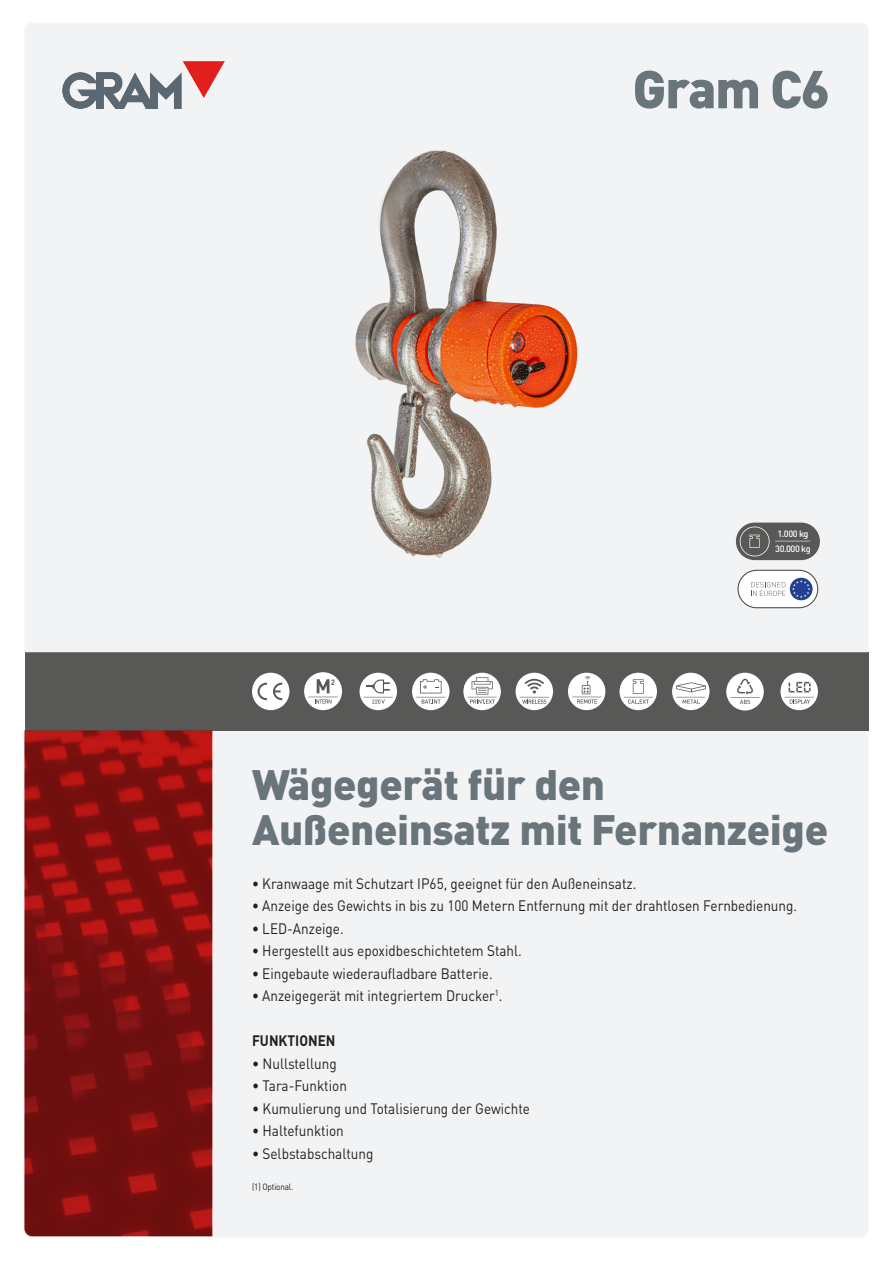
<style>
.page{position:relative;width:893px;height:1263px;background:#fff}
.page>*{position:absolute;margin:0;border:0;box-sizing:border-box;transform-origin:0 0}
.t1{font:900 52.5px "DIN Pro";letter-spacing:-.025em;color:#6a747b}
.t2{font:900 42px/45px "DIN Pro";letter-spacing:-.01em;color:#6a747b}
.Descripcion{font:15px "DIN Pro";color:#231f20;scale:.9 1}
.Descripcion-2{font:700 15px "DIN Pro";color:#231f20;scale:.9 1}
.Descripcion-3{font:500 9.15px "DIN Pro";letter-spacing:-.05em;color:#fff}
.Descripcion-4{font:9px "DIN Pro";letter-spacing:-.02em;color:#231f20;scale:.9 1}
.s1{font-weight:500}
</style>
<div class="page">
<svg style="left:212px;top:731px;width:656px;height:506px;fill:#f2f3f4"></svg>
<div style="left:25px;top:652px;width:843px;height:79px;background:#585856"></div>
<div style="left:25px;top:23px;width:843px;height:629px;background:#f2f3f4"></div>
<img style="left:62px;top:62px;width:163px;height:47px">
<div style="left:738px;top:570px;width:80px;height:38px;background:#fff;border-radius:19px"></div>
<div style="left:738px;top:570px;width:80px;height:38px;border:1px solid #3e3e3f;border-radius:19px"></div>
<div style="left:790px;top:578px;width:23px;height:22px;background:#234192;border-radius:50%"></div>
<svg style="left:792px;top:580px;width:18px;height:18px"></svg>
<svg style="left:751px;top:582px;width:34px;height:14px"></svg>
<div style="left:736px;top:523px;width:84px;height:37px;background:#585856;border-radius:19px"></div>
<hr style="left:775px;top:541px;width:35px;height:1px;background:#fff">
<svg style="left:740px;top:527px;width:30px;height:29px"></svg>
<img style="left:25px;top:731px;width:187px;height:505px">
<div style="left:360px;top:673px;width:37px;height:37px;background:#fff;border-radius:50%"></div>
<svg style="left:364px;top:679px;width:29px;height:25px"></svg>
<div style="left:252px;top:673px;width:37px;height:37px;background:#fff;border-radius:50%"></div>
<svg style="left:258px;top:683px;width:9px;height:17px"></svg>
<svg style="left:273px;top:683px;width:9px;height:17px"></svg>
<div style="left:412px;top:673px;width:37px;height:37px;background:#fff;border-radius:50%"></div>
<svg style="left:416px;top:679px;width:29px;height:25px"></svg>
<div style="left:304px;top:672px;width:38px;height:38px;background:#fff;border-radius:50%"></div>
<hr style="left:308px;top:697px;width:30px;height:1px;background:#585856">
<svg style="left:315px;top:699px;width:16px;height:4px"></svg>
<svg style="left:317px;top:679px;width:18px;height:14px"></svg>
<div style="left:463px;top:673px;width:38px;height:37px;background:#fff;border-radius:50%"></div>
<svg style="left:468px;top:677px;width:29px;height:27px"></svg>
<div style="left:516px;top:673px;width:37px;height:37px;background:#fff;border-radius:50%"></div>
<svg style="left:520px;top:679px;width:29px;height:25px"></svg>
<div style="left:619px;top:673px;width:38px;height:37px;background:#fff;border-radius:50%"></div>
<svg style="left:624px;top:679px;width:29px;height:25px"></svg>
<div style="left:568px;top:673px;width:37px;height:37px;background:#fff;border-radius:50%"></div>
<svg style="left:572px;top:676px;width:29px;height:27px"></svg>
<div style="left:672px;top:673px;width:37px;height:37px;background:#fff;border-radius:50%"></div>
<svg style="left:676px;top:682px;width:30px;height:22px"></svg>
<div style="left:726px;top:673px;width:38px;height:37px;background:#fff;border-radius:50%"></div>
<svg style="left:737px;top:679px;width:16px;height:25px"></svg>
<hr style="left:730px;top:697px;width:30px;height:1px;background:#585856">
<div style="left:780px;top:673px;width:38px;height:37px;background:#fff;border-radius:50%"></div>
<svg style="left:785px;top:682px;width:29px;height:22px"></svg>
<img style="left:96px;top:133px;width:642px;height:474px">
<p class="t1" style="left:632px;top:54px;width:199px">Gram C6</p>
<p class="Descripcion-3" style="left:777px;top:528px;width:33px">1.000 kg</p>
<p class="Descripcion-3" style="left:775px;top:543px;width:37px">30.000 kg</p>
<p class="t2" style="left:252px;top:760px;width:578px">Wägegerät für den<br>Außeneinsatz mit Fernanzeige</p>
<p class="Descripcion" style="left:252px;top:873px;width:428px"><span class="s1">•</span> Kranwaage mit Schutzart IP65, geeignet für den Außeneinsatz.</p>
<p class="Descripcion" style="left:252px;top:896px;width:607px"><span class="s1">•</span> Anzeige des Gewichts in bis zu 100 Metern Entfernung mit der drahtlosen Fernbedienung.</p>
<p class="Descripcion" style="left:252px;top:918px;width:103px"><span class="s1">•</span> LED-Anzeige.</p>
<p class="Descripcion" style="left:252px;top:941px;width:301px"><span class="s1">•</span> Hergestellt aus epoxidbeschichtetem Stahl.</p>
<p class="Descripcion" style="left:252px;top:963px;width:269px"><span class="s1">•</span> Eingebaute wiederaufladbare Batterie.</p>
<p class="Descripcion" style="left:252px;top:986px;width:280px"><span class="s1">•</span> Anzeigegerät mit integriertem Drucker<sup>1</sup>.</p>
<p class="Descripcion-2" style="left:252px;top:1031px;width:94px">FUNKTIONEN</p>
<p class="Descripcion" style="left:252px;top:1053px;width:96px">• Nullstellung</p>
<p class="Descripcion" style="left:252px;top:1076px;width:107px">• Tara-Funktion</p>
<p class="Descripcion" style="left:252px;top:1098px;width:310px">• Kumulierung und Totalisierung der Gewichte</p>
<p class="Descripcion" style="left:252px;top:1121px;width:104px">• Haltefunktion</p>
<p class="Descripcion" style="left:252px;top:1143px;width:136px">• Selbstabschaltung</p>
<p class="Descripcion-4" style="left:252px;top:1181px;width:47px">(1) Optional.</p>
</div>
